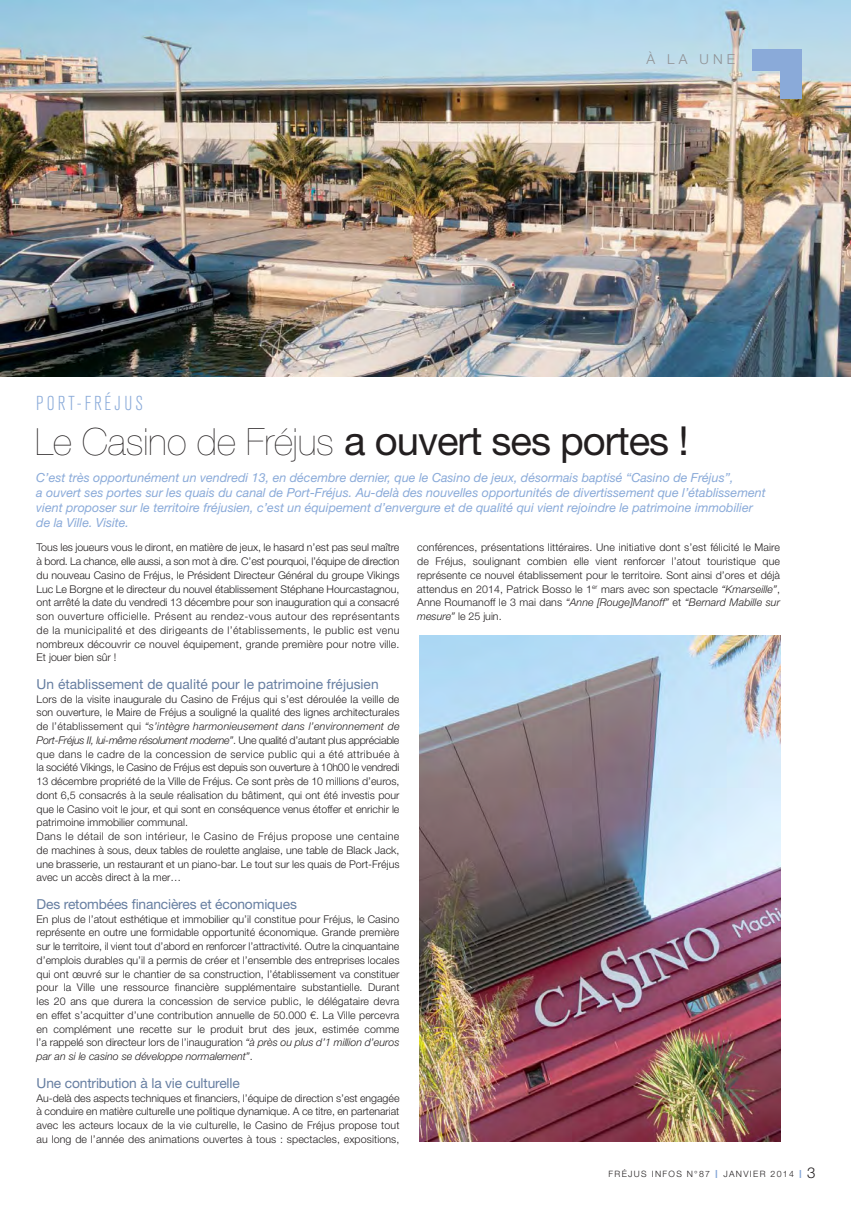
<style>
.page{position:relative;width:851px;height:1205px;background:#fff}
.page>*{position:absolute;margin:0;border:0;box-sizing:border-box;transform-origin:0 0}
.t1{font:40px "Helvetica Neue";letter-spacing:-.025em;color:#231f20}
.t2{font:300 condensed 20px "Akzidenz Grotesk BE";letter-spacing:.15em;color:#8aaad9}
.t3{font:13.75px "Helvetica Neue";letter-spacing:-.01em;color:#667ea1}
.t4{font:300 13.75px "Helvetica Neue";color:#919396}
.t5{font:italic 12.5px/15px "Helvetica Neue";color:#8aaad9}
.t6{font:300 10.62px/13.8px "Helvetica Neue";color:#231f20;text-align:justify}
.t7{font:300 8.75px "Helvetica Neue";letter-spacing:.15em;color:#231f20}
.s1{font-weight:200;font-size:37.5px}
.s2{font-style:italic}
.s3{font-weight:500;font-size:11.25px;color:#8aaad9}
.s4{font-size:15px}
</style>
<div class="page">
<img style="left:0;top:0;width:850px;height:376px">
<div style="left:780px;top:50px;width:21px;height:49px;background:#8aaad9"></div>
<div style="left:751px;top:50px;width:37px;height:21px;background:#8aaad9"></div>
<img style="left:419px;top:636px;width:361px;height:505px">
<h2 class="t2" style="left:36px;top:395px;width:108px">PORT-FRÉJUS</h2>
<p class="t4" style="left:646px;top:55px;width:90px">À LA UNE</p>
<h1 class="t1" style="left:35px;top:426px;width:655px"><span class="s1">Le Casino de Fréjus</span> a ouvert ses portes !</h1>
<p class="t5" style="left:36px;top:471px;width:730px">C’est très opportunément un vendredi 13, en décembre dernier, que le Casino de jeux, désormais baptisé “Casino de Fréjus”,<br>a ouvert ses portes sur les quais du canal de Port-Fréjus. Au-delà des nouvelles opportunités de divertissement que l’établissement vient proposer sur le territoire fréjusien, c’est un équipement d’envergure et de qualité qui vient rejoindre le patrimoine immobilier de la Ville. Visite.</p>
<p class="t6" style="left:37px;top:542px;width:364px">Tous les joueurs vous le diront, en matière de jeux, le hasard n’est pas seul maître à bord. La chance, elle aussi, a son mot à dire. C’est pourquoi, l’équipe de direction du nouveau Casino de Fréjus, le Président Directeur Général du groupe Vikings Luc Le Borgne et le directeur du nouvel établissement Stéphane Hourcastagnou, ont arrêté la date du vendredi 13 décembre pour son inauguration qui a consacré son ouverture officielle. Présent au rendez-vous autour des représentants de la municipalité et des dirigeants de l’établissements, le public est venu nombreux découvrir ce nouvel équipement, grande première pour notre ville.<br>Et jouer bien sûr !</p>
<p class="t3" style="left:37px;top:679px;width:343px">Un établissement de qualité pour le patrimoine fréjusien</p>
<p class="t6" style="left:37px;top:693px;width:364px;text-align:left">Lors de la visite inaugurale du Casino de Fréjus qui s’est déroulée la veille de son ouverture, le Maire de Fréjus a souligné la qualité des lignes architecturales de l’établissement qui <span class="s2">“s’intègre harmonieusement dans l’environnement de Port-Fréjus II, lui-même résolument moderne”</span>. Une qualité d’autant plus appréciable que dans le cadre de la concession de service public qui a été attribuée à la société Vikings, le Casino de Fréjus est depuis son ouverture à 10h00 le vendredi 13 décembre propriété de la Ville de Fréjus. Ce sont près de 10 millions d’euros, dont 6,5 consacrés à la seule réalisation du bâtiment, qui ont été investis pour que le Casino voit le jour, et qui sont en conséquence venus étoffer et enrichir le patrimoine immobilier communal.<br>Dans le détail de son intérieur, le Casino de Fréjus propose une centaine de machines à sous, deux tables de roulette anglaise, une table de Black Jack, une brasserie, un restaurant et un piano-bar. Le tout sur les quais de Port-Fréjus avec un accès direct à la mer…</p>
<p class="t3" style="left:37px;top:899px;width:262px">Des retombées financières et économiques</p>
<p class="t6" style="left:37px;top:913px;width:364px">En plus de l’atout esthétique et immobilier qu’il constitue pour Fréjus, le Casino représente en outre une formidable opportunité économique. Grande première sur le territoire, il vient tout d’abord en renforcer l’attractivité. Outre la cinquantaine d’emplois durables qu’il a permis de créer et l’ensemble des entreprises locales qui ont œuvré sur le chantier de sa construction, l’établissement va constituer pour la Ville une ressource financière supplémentaire substantielle. Durant les 20 ans que durera la concession de service public, le délégataire devra en effet s’acquitter d’une contribution annuelle de 50.000 €. La Ville percevra en complément une recette sur le produit brut des jeux, estimée comme l’a rappelé son directeur lors de l’inauguration <span class="s2">“à près ou plus d’1 million d’euros par an si le casino se développe normalement”</span>.</p>
<p class="t3" style="left:37px;top:1078px;width:205px">Une contribution à la vie culturelle</p>
<p class="t6" style="left:37px;top:1092px;width:364px">Au-delà des aspects techniques et financiers, l’équipe de direction s’est engagée à conduire en matière culturelle une politique dynamique. A ce titre, en partenariat avec les acteurs locaux de la vie culturelle, le Casino de Fréjus propose tout au long de l’année des animations ouvertes à tous : spectacles, expositions,</p>
<p class="t6" style="left:417px;top:542px;width:364px">conférences, présentations littéraires. Une initiative dont s’est félicité le Maire de Fréjus, soulignant combien elle vient renforcer l’atout touristique que représente ce nouvel établissement pour le territoire. Sont ainsi d’ores et déjà attendus en 2014, Patrick Bosso le 1<sup>er</sup> mars avec son spectacle <span class="s2">“Kmarseille”</span>, Anne Roumanoff le 3 mai dans <span class="s2">“Anne [Rouge]Manoff”</span> et <span class="s2">“Bernard Mabille sur mesure”</span> le 25 juin.</p>
<p class="t7" style="left:608px;top:1171px;width:208px">FRÉJUS INFOS N°87 <span class="s3">l</span> JANVIER 2014 <span class="s3">l</span> <span class="s4">3</span></p>
</div>
